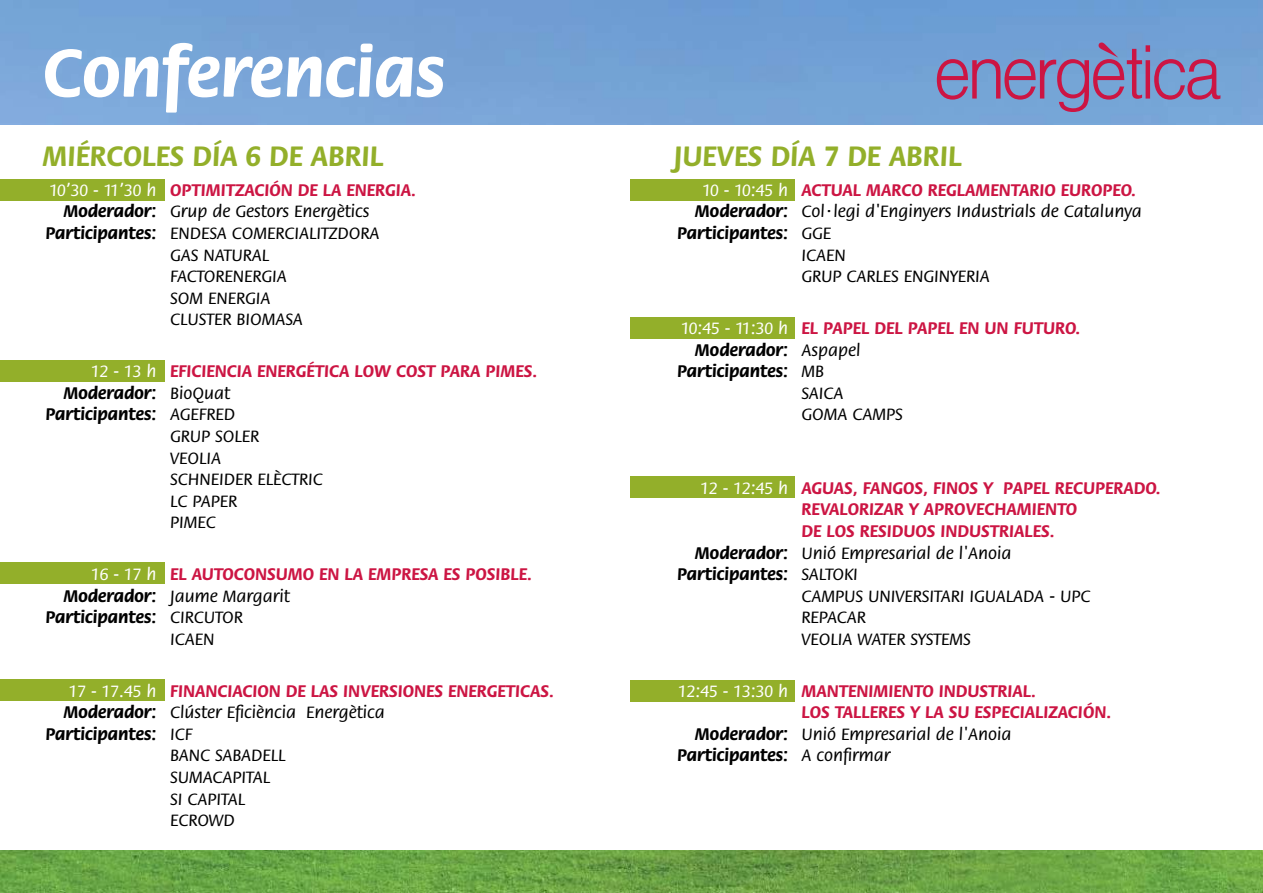
<style>
.page{position:relative;width:1263px;height:893px;background:#fff}
.page>*{position:absolute;margin:0;border:0;box-sizing:border-box;transform-origin:0 0}
.t1{font:700 72.3px "Flora";color:#fff}
.t2{font:700 30px "Flora";color:#93af2a}
.t3{font:500 18px "Flora";color:#000}
.t4{font:700 18px "Flora";color:#cc1543}
.t5{font:700 18px "Flora";color:#000}
.s1{font-weight:500;color:#fff}
.s2{font-weight:700}
.s3{font-weight:500}
</style>
<div class="page">
<img style="left:0;top:0;width:1263px;height:124px">
<div style="left:0;top:679px;width:164px;height:22px;background:#93af2a"></div>
<div style="left:0;top:562px;width:164px;height:21px;background:#93af2a"></div>
<div style="left:631px;top:476px;width:164px;height:21px;background:#93af2a"></div>
<div style="left:631px;top:317px;width:164px;height:21px;background:#93af2a"></div>
<div style="left:631px;top:680px;width:164px;height:21px;background:#93af2a"></div>
<div style="left:631px;top:179px;width:164px;height:21px;background:#93af2a"></div>
<div style="left:0;top:360px;width:164px;height:21px;background:#93af2a"></div>
<div style="left:0;top:179px;width:164px;height:21px;background:#93af2a"></div>
<img style="left:0;top:850px;width:1263px;height:43px">
<svg style="left:937px;top:43px;width:283px;height:69px;background:#8684b5"></svg>
<h1 class="t1" style="left:43px;top:34px;width:404px">Conferencias</h1>
<h2 class="t2" style="left:43px;top:140px;width:343px">MIÉRCOLES DÍA 6 DE ABRIL</h2>
<p class="t4" style="left:50px;top:180px;width:368px"><span class="s1">10’30 - 11’30 h</span> OPTIMITZACIÓN DE LA ENERGIA.</p>
<p class="t3" style="left:63px;top:202px;width:307px"><span class="s2">Moderador:</span> Grup de Gestors Energètics</p>
<p class="t3" style="left:46px;top:224px;width:335px"><span class="s2">Participantes:</span> ENDESA COMERCIALITZDORA</p>
<p class="t3" style="left:170px;top:246px;width:101px">GAS NATURAL</p>
<p class="t3" style="left:170px;top:267px;width:118px">FACTORENERGIA</p>
<p class="t3" style="left:170px;top:289px;width:102px">SOM ENERGIA</p>
<p class="t3" style="left:170px;top:310px;width:134px">CLUSTER BIOMASA</p>
<p class="t4" style="left:91px;top:362px;width:448px"><span class="s1">12 - 13 h</span> EFICIENCIA ENERGÉTICA LOW COST PARA PIMES.</p>
<p class="t5" style="left:63px;top:383px;width:168px">Moderador: <span class="s3">BioQuat</span></p>
<p class="t5" style="left:46px;top:405px;width:191px">Participantes: <span class="s3">AGEFRED</span></p>
<p class="t3" style="left:170px;top:427px;width:91px">GRUP SOLER</p>
<p class="t3" style="left:170px;top:448px;width:52px">VEOLIA</p>
<p class="t3" style="left:170px;top:470px;width:154px">SCHNEIDER ELÈCTRIC</p>
<p class="t3" style="left:170px;top:492px;width:69px">LC PAPER</p>
<p class="t3" style="left:170px;top:513px;width:47px">PIMEC</p>
<p class="t4" style="left:91px;top:564px;width:442px"><span class="s1">16 - 17 h</span> EL AUTOCONSUMO EN LA EMPRESA ES POSIBLE.</p>
<p class="t3" style="left:63px;top:587px;width:228px"><span class="s2">Moderador:</span> Jaume Margarit</p>
<p class="t5" style="left:46px;top:608px;width:199px">Participantes: <span class="s3">CIRCUTOR</span></p>
<p class="t3" style="left:170px;top:630px;width:46px">ICAEN</p>
<p class="t4" style="left:69px;top:681px;width:487px"><span class="s1">17 - 17.45 h</span> FINANCIACION DE LAS INVERSIONES ENERGETICAS.</p>
<p class="t3" style="left:63px;top:703px;width:323px"><span class="s2">Moderador:</span> Clúster Eficiència Energètica</p>
<p class="t5" style="left:46px;top:724px;width:148px">Participantes: <span class="s3">ICF</span></p>
<p class="t3" style="left:170px;top:746px;width:117px">BANC SABADELL</p>
<p class="t3" style="left:170px;top:768px;width:102px">SUMACAPITAL</p>
<p class="t3" style="left:170px;top:789px;width:77px">SI CAPITAL</p>
<p class="t3" style="left:170px;top:811px;width:66px">ECROWD</p>
<h2 class="t2" style="left:674px;top:140px;width:289px">JUEVES DÍA 7 DE ABRIL</h2>
<p class="t4" style="left:702px;top:180px;width:435px"><span class="s1">10 - 10:45 h</span> ACTUAL MARCO REGLAMENTARIO EUROPEO.</p>
<p class="t3" style="left:695px;top:202px;width:448px"><span class="s2">Moderador:</span> Col·legi d'Enginyers Industrials de Catalunya</p>
<p class="t5" style="left:677px;top:223px;width:156px">Participantes: <span class="s3">GGE</span></p>
<p class="t3" style="left:801px;top:246px;width:46px">ICAEN</p>
<p class="t3" style="left:801px;top:267px;width:190px">GRUP CARLES ENGINYERIA</p>
<p class="t4" style="left:681px;top:318px;width:401px"><span class="s1">10:45 - 11:30 h</span> EL PAPEL DEL PAPEL EN UN FUTURO.</p>
<p class="t5" style="left:695px;top:340px;width:167px">Moderador: <span class="s3">Aspapel</span></p>
<p class="t5" style="left:677px;top:362px;width:149px">Participantes: <span class="s3">MB</span></p>
<p class="t3" style="left:801px;top:384px;width:44px">SAICA</p>
<p class="t3" style="left:801px;top:405px;width:103px">GOMA CAMPS</p>
<p class="t4" style="left:700px;top:478px;width:462px"><span class="s1">12 - 12:45 h</span> AGUAS, FANGOS, FINOS Y PAPEL RECUPERADO.</p>
<p class="t4" style="left:801px;top:500px;width:277px">REVALORIZAR Y APROVECHAMIENTO</p>
<p class="t4" style="left:801px;top:521px;width:255px">DE LOS RESIDUOS INDUSTRIALES.</p>
<p class="t3" style="left:695px;top:543px;width:318px"><span class="s2">Moderador:</span> Unió Empresarial de l'Anoia</p>
<p class="t5" style="left:677px;top:564px;width:182px">Participantes: <span class="s3">SALTOKI</span></p>
<p class="t3" style="left:801px;top:587px;width:290px">CAMPUS UNIVERSITARI IGUALADA - UPC</p>
<p class="t3" style="left:801px;top:608px;width:66px">REPACAR</p>
<p class="t3" style="left:801px;top:630px;width:171px">VEOLIA WATER SYSTEMS</p>
<p class="t4" style="left:678px;top:681px;width:360px"><span class="s1">12:45 - 13:30 h</span> MANTENIMIENTO INDUSTRIAL.</p>
<p class="t4" style="left:801px;top:703px;width:311px">LOS TALLERES Y LA SU ESPECIALIZACIÓN.</p>
<p class="t3" style="left:695px;top:725px;width:318px"><span class="s2">Moderador:</span> Unió Empresarial de l'Anoia</p>
<p class="t5" style="left:677px;top:746px;width:215px">Participantes: <span class="s3">A confirmar</span></p>
</div>
